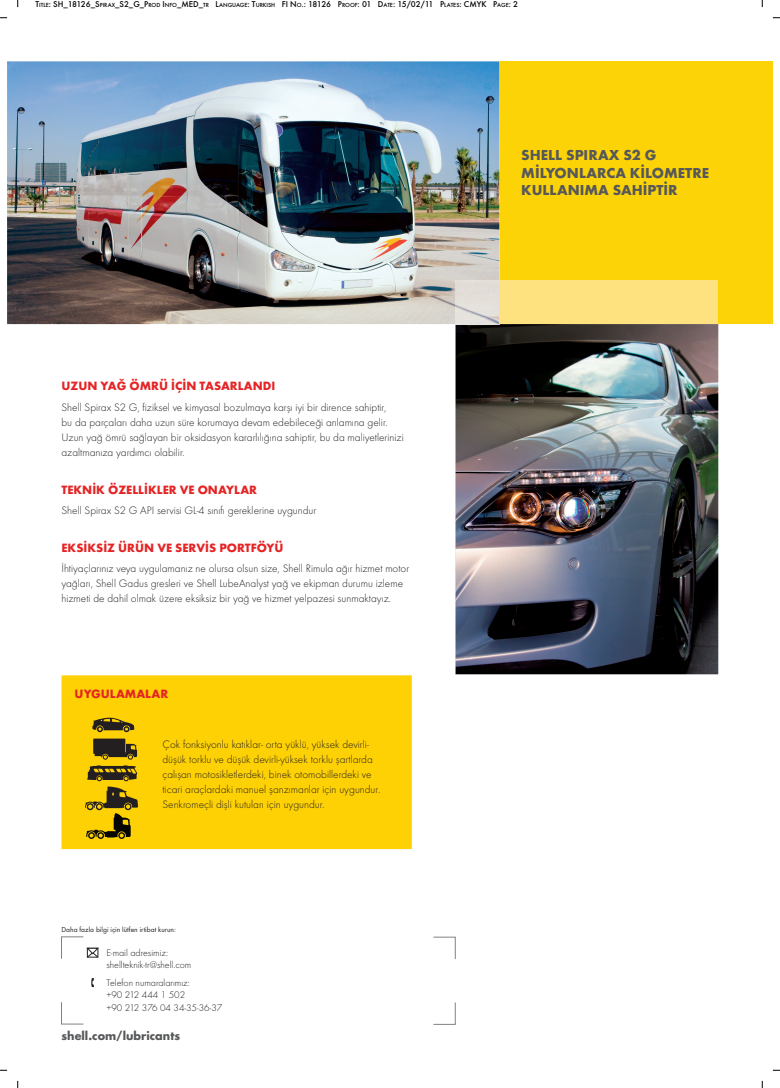
<style>
.page{position:relative;width:780px;height:1088px;background:#fff}
.page>*{position:absolute;margin:0;border:0;box-sizing:border-box;transform-origin:0 0}
.t1{font:700 15px/17.5px "Futura TEF";color:#57585a}
.t2{font:700 12.5px "Futura TEF";color:#e52425}
.t3{font:300 11.25px/15px "Futura TEF";color:#231f20}
.t4{font:700 11.25px "Futura Std";color:#57585a}
.t5{font:300 10px/12.5px "Futura TEF";color:#231f20}
.t6{font:500 8.75px "Futura TEF";color:#000}
.t7{font:7.5px "Futura TEF";color:#231f20}
.s1{font-size:6.12px}
</style>
<div class="page">
<img style="left:455px;top:324px;width:263px;height:350px">
<div style="left:499px;top:61px;width:273px;height:263px;background:#fcd306"></div>
<img style="left:7px;top:61px;width:492px;height:263px">
<div style="left:61px;top:675px;width:351px;height:174px;background:#fed105"></div>
<svg style="left:61px;top:1002px;width:23px;height:23px"></svg>
<svg style="left:433px;top:1002px;width:23px;height:23px"></svg>
<svg style="left:433px;top:936px;width:23px;height:23px"></svg>
<img style="left:455px;top:280px;width:44px;height:44px">
<div style="left:499px;top:280px;width:219px;height:44px;background:#ffe280"></div>
<svg style="left:92px;top:717px;width:42px;height:15px"></svg>
<svg style="left:85px;top:738px;width:53px;height:101px;background:#9f840d"></svg>
<svg style="left:61px;top:936px;width:37px;height:23px"></svg>
<svg style="left:91px;top:978px;width:3px;height:9px"></svg>
<svg style="left:0;top:17px;width:7px;height:2px"></svg>
<svg style="left:772px;top:17px;width:8px;height:2px"></svg>
<svg style="left:0;top:1069px;width:7px;height:2px"></svg>
<svg style="left:772px;top:1069px;width:8px;height:2px"></svg>
<svg style="left:17px;top:0;width:2px;height:7px"></svg>
<svg style="left:17px;top:1081px;width:2px;height:7px"></svg>
<svg style="left:761px;top:0;width:2px;height:7px"></svg>
<svg style="left:761px;top:1081px;width:2px;height:7px"></svg>
<p class="t6" style="left:35px;top:0;width:484px">T<span class="s1">ITLE</span>: SH_18126_S<span class="s1">PIRAX</span>_S2_G_P<span class="s1">ROD</span> I<span class="s1">NFO</span>_MED_<span class="s1">TR</span> L<span class="s1">ANGUAGE</span>: T<span class="s1">URKISH</span> FI N<span class="s1">O</span>.: 18126 P<span class="s1">ROOF</span>: 01 D<span class="s1">ATE</span>: 15/02/11 P<span class="s1">LATES</span>: CMYK P<span class="s1">AGE</span>: 2</p>
<p class="t2" style="left:61px;top:381px;width:215px">UZUN YAĞ ÖMRÜ İÇİN TASARLANDI</p>
<p class="t3" style="left:61px;top:400px;width:344px">Shell Spirax S2 G, fiziksel ve kimyasal bozulmaya karşı iyi bir dirence sahiptir,<br>bu da parçaları daha uzun süre korumaya devam edebileceği anlamına gelir.<br>Uzun yağ ömrü sağlayan bir oksidasyon kararlılığına sahiptir, bu da maliyetlerinizi azaltmanıza yardımcı olabilir.</p>
<p class="t2" style="left:61px;top:484px;width:197px">TEKNİK ÖZELLİKLER VE ONAYLAR</p>
<p class="t3" style="left:61px;top:504px;width:256px">Shell Spirax S2 G API servisi GL-4 sınıfı gereklerine uygundur</p>
<p class="t2" style="left:61px;top:543px;width:223px">EKSİKSİZ ÜRÜN VE SERVİS PORTFÖYÜ</p>
<p class="t3" style="left:61px;top:562px;width:349px">İhtiyaçlarınız veya uygulamanız ne olursa olsun size, Shell Rimula ağır hizmet motor yağları, Shell Gadus gresleri ve Shell LubeAnalyst yağ ve ekipman durumu izleme hizmeti de dahil olmak üzere eksiksiz bir yağ ve hizmet yelpazesi sunmaktayız.</p>
<p class="t2" style="left:75px;top:689px;width:95px">UYGULAMALAR</p>
<p class="t3" style="left:162px;top:737px;width:219px">Çok fonksiyonlu katıklar- orta yüklü, yüksek devirli&shy;düşük torklu ve düşük devirli-yüksek torklu şartlarda çalışan motosikletlerdeki, binek otomobillerdeki ve ticari araçlardaki manuel şanzımanlar için uygundur.<br>Senkromeçli dişli kutuları için uygundur.</p>
<p class="t7" style="left:61px;top:926px;width:116px">Daha fazla bilgi için lütfen irtibat kurun:</p>
<p class="t5" style="left:106px;top:947px;width:87px">E-mail adresimiz: shellteknik-tr@shell.com</p>
<p class="t5" style="left:106px;top:977px;width:117px">Telefon numaralarımız:<br>+90 212 444 1 502<br>+90 212 376 04 34-35-36-37</p>
<p class="t4" style="left:61px;top:1030px;width:120px">shell.com/lubricants</p>
<h1 class="t1" style="left:521px;top:148px;width:189px">SHELL SPIRAX S2 G<br>MİLYONLARCA KİLOMETRE<br>KULLANIMA SAHİPTİR</h1>
</div>
